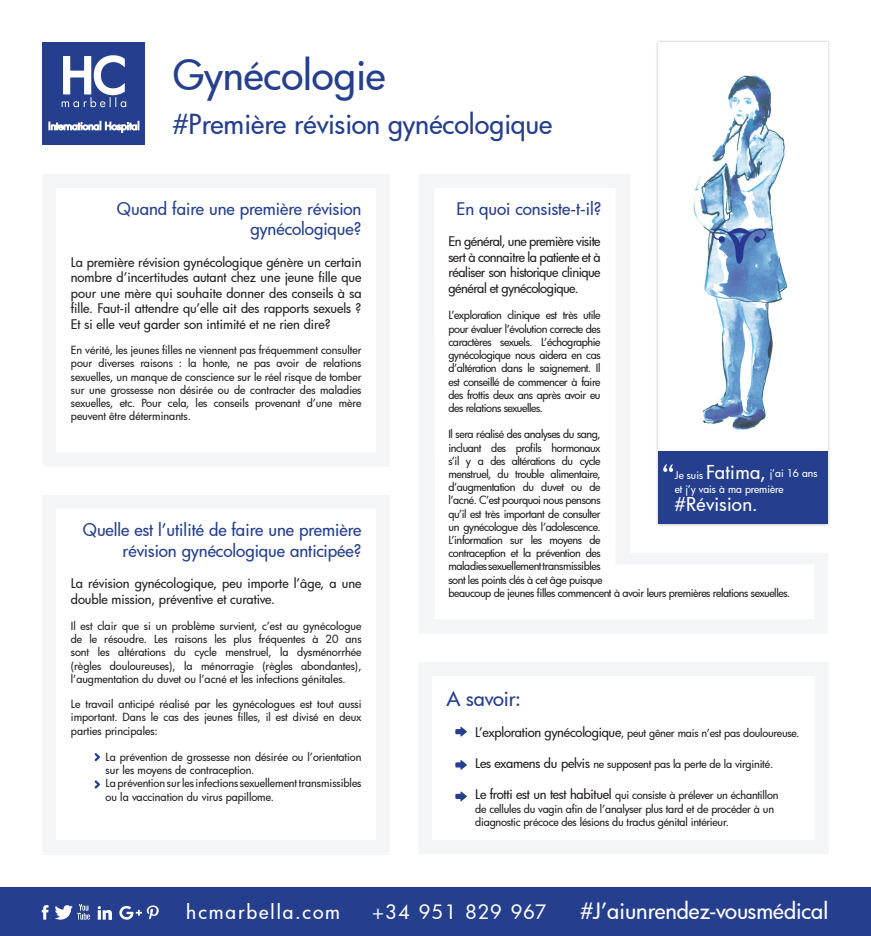
<style>
.page{position:relative;width:871px;height:936px;background:#fff}
.page>*{position:absolute;margin:0;border:0;box-sizing:border-box;transform-origin:0 0}
.t1{font:500 40.4px "Futura";color:#253f8e}
.t2{font:500 27px "Futura";color:#253f8e}
.t3{font:500 22px "Futura";color:#fff}
.t4{font:500 20px "Futura";letter-spacing:-.015em;color:#253f8e}
.t5{font:500 19.3px "Futura";letter-spacing:.095em;color:#fff}
.t6{font:500 19.3px "Futura";letter-spacing:.065em;color:#fff}
.t7{font:500 18.7px "Futura";letter-spacing:.02em;color:#fff}
.t8{font:500 17px/20.4px "Futura";letter-spacing:-.005em;color:#253f8e;text-align:right}
.t9{font:500 13px/15.6px "Futura";letter-spacing:-.01em;color:#231f20;text-align:justify}
.t10{font:500 11px/13.2px "Futura";letter-spacing:-.03em;color:#231f20;text-align:justify}
.t11{font:500 11px/13.2px "Futura";letter-spacing:-.005em;color:#231f20}
.t12{font:500 10.6px "Futura";color:#fff}
.s1{font-size:18.7px}
.s2{font-size:13px}
</style>
<div class="page">
<div style="left:42px;top:174px;width:348px;height:292px;background:#f4f5f6"></div>
<div style="left:654px;top:39px;width:176px;height:488px;background:#231f20;opacity:.3"></div>
<div style="left:657px;top:43px;width:170px;height:481px;background:#fff"></div>
<div style="left:42px;top:43px;width:103px;height:102px;background:#253f8e"></div>
<svg style="left:62px;top:55px;width:65px;height:52px"></svg>
<svg style="left:49px;top:121px;width:90px;height:12px"></svg>
<div style="left:57px;top:188px;width:318px;height:264px;background:#fff"></div>
<div style="left:418px;top:662px;width:410px;height:192px;background:#f4f5f6"></div>
<div style="left:432px;top:676px;width:382px;height:163px;background:#fff"></div>
<svg style="left:455px;top:726px;width:12px;height:10px"></svg>
<svg style="left:455px;top:760px;width:12px;height:10px"></svg>
<svg style="left:455px;top:791px;width:12px;height:10px"></svg>
<svg style="left:419px;top:174px;width:409px;height:459px"></svg>
<svg style="left:434px;top:188px;width:380px;height:431px"></svg>
<div style="left:42px;top:495px;width:348px;height:359px;background:#f4f5f6"></div>
<div style="left:57px;top:509px;width:318px;height:330px;background:#fff"></div>
<svg style="left:94px;top:753px;width:6px;height:8px"></svg>
<svg style="left:94px;top:780px;width:6px;height:8px"></svg>
<img style="left:665px;top:174px;width:154px;height:257px">
<svg style="left:685px;top:75px;width:125px;height:356px"></svg>
<svg style="left:712px;top:227px;width:53px;height:38px"></svg>
<svg style="left:663px;top:464px;width:10px;height:8px"></svg>
<div style="left:0;top:887px;width:870px;height:48px;background:#253f8e"></div>
<svg style="left:42px;top:905px;width:7px;height:14px"></svg>
<svg style="left:98px;top:906px;width:8px;height:13px"></svg>
<svg style="left:106px;top:910px;width:6px;height:9px"></svg>
<svg style="left:55px;top:903px;width:35px;height:16px"></svg>
<svg style="left:119px;top:905px;width:40px;height:15px"></svg>
<p class="t1" style="left:173px;top:47px;width:214px">Gynécologie</p>
<p class="t2" style="left:173px;top:106px;width:381px">#Première révision gynécologique</p>
<p class="t8" style="left:117px;top:198px;width:246px">Quand faire une première révision gynécologique?</p>
<p class="t9" style="left:71px;top:254px;width:292px">La première révision gynécologique génère un certain nombre d’incertitudes autant chez une jeune fille que pour une mère qui souhaite donner des conseils à sa fille. Faut-il attendre qu’elle ait des rapports sexuels ?<br>Et si elle veut garder son intimité et ne rien dire?</p>
<p class="t10" style="left:71px;top:343px;width:292px">En vérité, les jeunes filles ne viennent pas fréquemment consulter pour diverses raisons : la honte, ne pas avoir de relations sexuelles, un manque de conscience sur le réel risque de tomber sur une grossesse non désirée ou de contracter des maladies sexuelles, etc. Pour cela, les conseils provenant d’une mère peuvent être déterminants.</p>
<p class="t8" style="left:83px;top:519px;width:280px">Quelle est l’utilité de faire une première révision gynécologique anticipée?</p>
<p class="t9" style="left:71px;top:575px;width:292px">La révision gynécologique, peu importe l’âge, a une double mission, préventive et curative.</p>
<p class="t10" style="left:71px;top:619px;width:292px">Il est clair que si un problème survient, c’est au gynécologue de le résoudre. Les raisons les plus fréquentes à 20 ans sont les altérations du cycle menstruel, la dysménorrhée (règles douloureuses), la ménorragie (règles abondantes), l’augmentation du duvet ou l’acné et les infections génitales.</p>
<p class="t10" style="left:71px;top:697px;width:292px">Le travail anticipé réalisé par les gynécologues est tout aussi important. Dans le cas des jeunes filles, il est divisé en deux parties principales:</p>
<p class="t11" style="left:106px;top:750px;width:257px">La prévention de grossesse non désirée ou l’orientation sur les moyens de contraception.</p>
<p class="t11" style="left:106px;top:776px;width:257px">La prévention sur les infections sexuellement transmissibles ou la vaccination du virus papillome.</p>
<p class="t8" style="left:456px;top:198px;width:146px">En quoi consiste-t-il?</p>
<p class="t9" style="left:448px;top:233px;width:154px">En général, une première visite sert à connaitre la patiente et à réaliser son historique clinique général et gynécologique.</p>
<p class="t10" style="left:448px;top:308px;width:154px">L’exploration clinique est très utile pour évaluer l’évolution correcte des caractères sexuels. L’échographie gynécologique nous aidera en cas d’altération dans le saignement. Il est conseillé de commencer à faire des frottis deux ans après avoir eu des relations sexuelles.</p>
<p class="t10" style="left:448px;top:427px;width:343px;text-align:left">Il sera réalisé des analyses du sang,<br>incluant des profils hormonaux<br>s’il y a des altérations du cycle<br>menstruel, du trouble alimentaire,<br>d’augmentation du duvet ou de<br>l’acné. C’est pourquoi nous pensons<br>qu’il est très important de consulter<br>un gynécologue dès l’adolescence.<br>L’information sur les moyens de<br>contraception et la prévention des<br>maladies sexuellement transmissibles<br>sont les points clés à cet âge puisque<br>beaucoup de jeunes filles commencent à avoir leurs premières relations sexuelles.</p>
<p class="t12" style="left:674px;top:466px;width:144px">Je suis <span class="s1">Fatima,</span> j’ai 16 ans</p>
<p class="t12" style="left:674px;top:482px;width:110px">et j’y vais à ma première</p>
<p class="t7" style="left:674px;top:491px;width:84px">#Révision.</p>
<p class="t4" style="left:446px;top:684px;width:76px">A savoir:</p>
<p class="t10" style="left:475px;top:726px;width:325px"><span class="s2">L’exploration gynécologique</span>, peut gêner mais n’est pas douloureuse.</p>
<p class="t10" style="left:475px;top:757px;width:299px"><span class="s2">Les examens du pelvis</span> ne supposent pas la perte de la virginité.</p>
<p class="t10" style="left:475px;top:788px;width:304px;text-align:left"><span class="s2">Le frotti est un test habituel</span> qui consiste à prélever un échantillon de cellules du vagin afin de l’analyser plus tard et de procéder à un diagnostic précoce des lésions du tractus génital intérieur.</p>
<p class="t5" style="left:186px;top:898px;width:155px">hcmarbella.com</p>
<p class="t6" style="left:372px;top:898px;width:175px">+34 951 829 967</p>
<p class="t3" style="left:580px;top:896px;width:249px">#J’aiunrendez-vousmédical</p>
</div>
